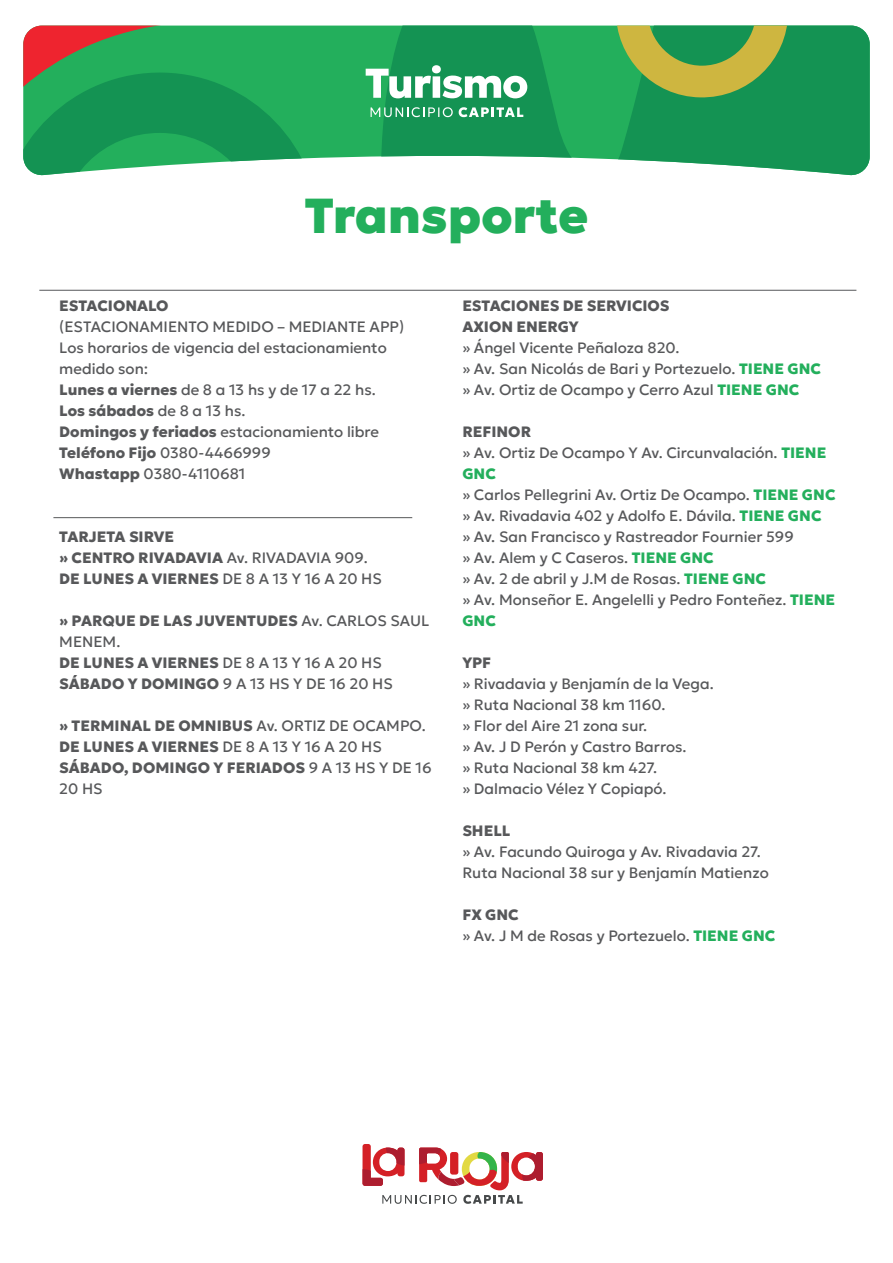
<style>
.page{position:relative;width:893px;height:1263px;background:#fff}
.page>*{position:absolute;margin:0;border:0;box-sizing:border-box;transform-origin:0 0}
.t1{font:900 49.05px "Geologica";color:#23af5c}
.t2{font:15px/21px "Geologica";color:#57585a}
.t3{font:800 15px/21px "Geologica";color:#57585a}
.s1{font-weight:800}
.s2{font-weight:400}
.s3{font-weight:800;color:#23af5c}
</style>
<div class="page">
<div style="left:343px;top:26px;width:37px;height:132px;background:#23af5c"></div>
<svg style="left:380px;top:26px;width:490px;height:150px;background:#34a56a"></svg>
<svg style="left:615px;top:26px;width:174px;height:72px;background:#70a64a"></svg>
<svg style="left:23px;top:26px;width:320px;height:150px;background:#3ba362"></svg>
<svg style="left:366px;top:65px;width:161px;height:33px"></svg>
<svg style="left:371px;top:107px;width:82px;height:10px"></svg>
<svg style="left:459px;top:107px;width:64px;height:10px"></svg>
<svg style="left:362px;top:1144px;width:181px;height:60px"></svg>
<hr style="left:53px;top:517px;width:359px;height:1px;background:#57585a">
<hr style="left:39px;top:290px;width:817px;height:1px;background:#57585a">
<h1 class="t1" style="left:305px;top:171px;width:285px">Transporte</h1>
<p class="t3" style="left:59px;top:294px;width:111px">ESTACIONALO</p>
<p class="t2" style="left:59px;top:315px;width:346px">(ESTACIONAMIENTO MEDIDO – MEDIANTE APP)<br>Los horarios de vigencia del estacionamiento medido son:<br><span class="s1">Lunes a viernes</span> de 8 a 13 hs y de 17 a 22 hs.<br><span class="s1">Los sábados</span> de 8 a 13 hs.<br><span class="s1">Domingos y feriados</span> estacionamiento libre<br><span class="s1">Teléfono Fijo</span> 0380-4466999<br><span class="s1">Whastapp</span> 0380-4110681</p>
<p class="t3" style="left:59px;top:525px;width:324px">TARJETA SIRVE<br>» CENTRO RIVADAVIA <span class="s2">Av. RIVADAVIA 909.<br></span>DE LUNES A VIERNES <span class="s2">DE 8 A 13 Y 16 A 20 HS</span></p>
<p class="t3" style="left:59px;top:609px;width:372px">» PARQUE DE LAS JUVENTUDES <span class="s2">Av. CARLOS SAUL<br>MENEM.<br></span>DE LUNES A VIERNES <span class="s2">DE 8 A 13 Y 16 A 20 HS<br></span>SÁBADO Y DOMINGO <span class="s2">9 A 13 HS Y DE 16 20 HS</span></p>
<p class="t3" style="left:59px;top:714px;width:374px">» TERMINAL DE OMNIBUS <span class="s2">Av. ORTIZ DE OCAMPO.<br></span>DE LUNES A VIERNES <span class="s2">DE 8 A 13 Y 16 A 20 HS<br></span>SÁBADO, DOMINGO Y FERIADOS <span class="s2">9 A 13 HS Y DE 16<br>20 HS</span></p>
<p class="t3" style="left:462px;top:294px;width:209px">ESTACIONES DE SERVICIOS<br>AXION ENERGY</p>
<p class="t2" style="left:462px;top:336px;width:360px">» Ángel Vicente Peñaloza 820.<br>» Av. San Nicolás de Bari y Portezuelo. <span class="s3">TIENE GNC </span>» Av. Ortiz de Ocampo y Cerro Azul <span class="s3">TIENE GNC</span></p>
<p class="t2" style="left:462px;top:420px;width:375px"><span class="s1">REFINOR<br></span>» Av. Ortiz De Ocampo Y Av. Circunvalación. <span class="s3">TIENE<br>GNC<br></span>» Carlos Pellegrini Av. Ortiz De Ocampo. <span class="s3">TIENE GNC </span>» Av. Rivadavia 402 y Adolfo E. Dávila. <span class="s3">TIENE GNC<br></span>» Av. San Francisco y Rastreador Fournier 599<br>» Av. Alem y C Caseros. <span class="s3">TIENE GNC<br></span>» Av. 2 de abril y J.M de Rosas. <span class="s3">TIENE GNC<br></span>» Av. Monseñor E. Angelelli y Pedro Fonteñez. <span class="s3">TIENE<br>GNC</span></p>
<p class="t3" style="left:462px;top:651px;width:30px">YPF</p>
<p class="t2" style="left:462px;top:672px;width:253px">» Rivadavia y Benjamín de la Vega. » Ruta Nacional 38 km 1160.<br>» Flor del Aire 21 zona sur.<br>» Av. J D Perón y Castro Barros.<br>» Ruta Nacional 38 km 427.<br>» Dalmacio Vélez Y Copiapó.</p>
<p class="t3" style="left:462px;top:819px;width:49px">SHELL</p>
<p class="t2" style="left:462px;top:840px;width:308px">» Av. Facundo Quiroga y Av. Rivadavia 27.<br>Ruta Nacional 38 sur y Benjamín Matienzo</p>
<p class="t2" style="left:462px;top:903px;width:314px"><span class="s1">FX GNC<br></span>» Av. J M de Rosas y Portezuelo. <span class="s3">TIENE GNC</span></p>
</div>
